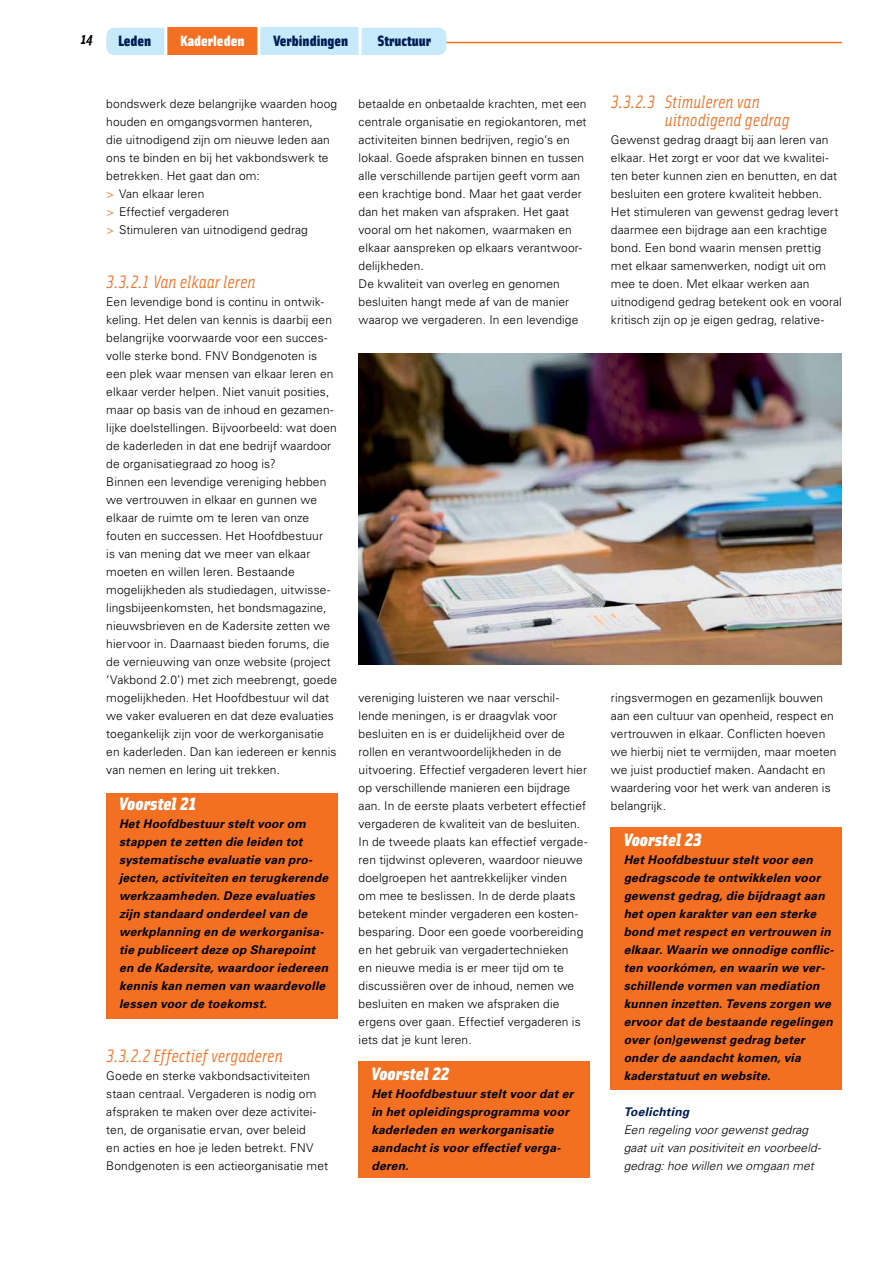
<style>
.page{position:relative;width:893px;height:1263px;background:#fff}
.page>*{position:absolute;margin:0;border:0;box-sizing:border-box;transform-origin:0 0}
.t1{font:italic 18px/18px "Solex Regular Lining";color:#f36f21}
.t2{font:italic 18px "Solex Black Lining";color:#fff}
.t3{font:900 15px "Solex";color:#001c54}
.t4{font:900 15px "Solex";color:#fff}
.t5{font:italic 700 15px "Solex";color:#000}
.t6{font:300 12px/18px "Univers";letter-spacing:.01em;color:#000}
.t7{font:italic 700 12px/18px "Univers";letter-spacing:.02em;color:#000}
.t8{font:italic 300 12px/18px "Univers";letter-spacing:.01em;color:#000}
.t9{font:italic 700 12px "Univers";letter-spacing:.02em;color:#001c54}
.s1{color:#f36f21}
</style>
<div class="page">
<hr style="left:106px;top:42px;width:736px;height:1px;background:#f36f21">
<div style="left:106px;top:793px;width:231px;height:225px;background:#f36f21"></div>
<div style="left:359px;top:1061px;width:231px;height:117px;background:#f36f21"></div>
<div style="left:611px;top:827px;width:231px;height:263px;background:#f36f21"></div>
<img style="left:359px;top:353px;width:483px;height:311px">
<div style="left:106px;top:28px;width:67px;height:27px;background:#c7eafb;border-radius:9px"></div>
<div style="left:345px;top:28px;width:101px;height:27px;background:#c7eafb;border-radius:9px"></div>
<div style="left:166px;top:28px;width:93px;height:27px;background:#f36f21"></div>
<div style="left:259px;top:28px;width:101px;height:27px;background:#c7eafb"></div>
<hr style="left:164px;top:23px;width:3px;height:35px;background:#fff">
<hr style="left:257px;top:23px;width:3px;height:35px;background:#fff">
<hr style="left:359px;top:23px;width:3px;height:35px;background:#fff">
<p class="t5" style="left:81px;top:29px;width:13px">14</p>
<p class="t3" style="left:118px;top:31px;width:35px">Leden</p>
<p class="t4" style="left:180px;top:31px;width:66px">Kaderleden</p>
<p class="t3" style="left:273px;top:31px;width:76px">Verbindingen</p>
<p class="t3" style="left:377px;top:31px;width:55px">Structuur</p>
<p class="t6" style="left:106px;top:94px;width:232px">bondswerk deze belangrijke waarden hoog houden en omgangsvormen hanteren,<br>die uitnodigend zijn om nieuwe leden aan ons te binden en bij het vakbondswerk te betrekken. Het gaat dan om:<br><span class="s1">&gt;</span> Van elkaar leren<br><span class="s1">&gt;</span> Effectief vergaderen<br><span class="s1">&gt;</span> Stimuleren van uitnodigend gedrag</p>
<h1 class="t1" style="left:106px;top:272px;width:151px">3.3.2.1 Van elkaar leren</h1>
<p class="t6" style="left:106px;top:292px;width:232px">Een levendige bond is continu in ontwik&shy;keling. Het delen van kennis is daarbij een belangrijke voorwaarde voor een succes&shy;volle sterke bond. FNV Bondgenoten is een plek waar mensen van elkaar leren en elkaar verder helpen. Niet vanuit posities, maar op basis van de inhoud en gezamen&shy;lijke doelstellingen. Bijvoorbeeld: wat doen de kaderleden in dat ene bedrijf waardoor de organisatiegraad zo hoog is?<br>Binnen een levendige vereniging hebben we vertrouwen in elkaar en gunnen we elkaar de ruimte om te leren van onze fouten en successen. Het Hoofdbestuur<br>is van mening dat we meer van elkaar moeten en willen leren. Bestaande mogelijkheden als studiedagen, uitwisse&shy;lingsbijeenkomsten, het bondsmagazine, nieuwsbrieven en de Kadersite zetten we hiervoor in. Daarnaast bieden forums, die de vernieuwing van onze website (project ‘Vakbond 2.0’) met zich meebrengt, goede mogelijkheden. Het Hoofdbestuur wil dat we vaker evalueren en dat deze evaluaties toegankelijk zijn voor de werkorganisatie en kaderleden. Dan kan iedereen er kennis van nemen en lering uit trekken.</p>
<h1 class="t2" style="left:119px;top:791px;width:79px">Voorstel 21</h1>
<p class="t7" style="left:119px;top:814px;width:211px">Het Hoofdbestuur stelt voor om stappen te zetten die leiden tot systematische evaluatie van pro&shy;jecten, activiteiten en terugkerende werkzaamheden. Deze evaluaties zijn standaard onderdeel van de werkplanning en de werkorganisa&shy;tie publiceert deze op Sharepoint en de Kadersite, waardoor iedereen kennis kan nemen van waardevolle lessen voor de toekomst.</p>
<h1 class="t1" style="left:106px;top:1046px;width:178px">3.3.2.2 Effectief vergaderen</h1>
<p class="t6" style="left:106px;top:1066px;width:223px">Goede en sterke vakbondsactiviteiten staan centraal. Vergaderen is nodig om afspraken te maken over deze activitei&shy;ten, de organisatie ervan, over beleid<br>en acties en hoe je leden betrekt. FNV Bondgenoten is een actieorganisatie met</p>
<p class="t6" style="left:359px;top:94px;width:230px">betaalde en onbetaalde krachten, met een centrale organisatie en regiokantoren, met activiteiten binnen bedrijven, regio’s en lokaal. Goede afspraken binnen en tussen alle verschillende partijen geeft vorm aan een krachtige bond. Maar het gaat verder dan het maken van afspraken. Het gaat vooral om het nakomen, waarmaken en elkaar aanspreken op elkaars verantwoor&shy;delijkheden.<br>De kwaliteit van overleg en genomen besluiten hangt mede af van de manier waarop we vergaderen. In een levendige</p>
<p class="t6" style="left:359px;top:688px;width:230px">vereniging luisteren we naar verschil&shy;lende meningen, is er draagvlak voor besluiten en is er duidelijkheid over de rollen en verantwoordelijkheden in de uitvoering. Effectief vergaderen levert hier op verschillende manieren een bijdrage aan. In de eerste plaats verbetert effectief vergaderen de kwaliteit van de besluiten.<br>In de tweede plaats kan effectief vergade&shy;ren tijdwinst opleveren, waardoor nieuwe doelgroepen het aantrekkelijker vinden om mee te beslissen. In de derde plaats betekent minder vergaderen een kosten&shy;besparing. Door een goede voorbereiding en het gebruik van vergadertechnieken<br>en nieuwe media is er meer tijd om te discussiëren over de inhoud, nemen we besluiten en maken we afspraken die ergens over gaan. Effectief vergaderen is iets dat je kunt leren.</p>
<h1 class="t2" style="left:371px;top:1061px;width:79px">Voorstel 22</h1>
<p class="t7" style="left:371px;top:1084px;width:203px">Het Hoofdbestuur stelt voor dat er in het opleidingsprogramma voor kaderleden en werkorganisatie aandacht is voor effectief verga&shy;deren.</p>
<h1 class="t1" style="left:665px;top:92px;width:126px;text-indent:-54px">3.3.2.3 Stimuleren van uitnodigend gedrag</h1>
<p class="t6" style="left:611px;top:130px;width:233px">Gewenst gedrag draagt bij aan leren van elkaar. Het zorgt er voor dat we kwalitei&shy;ten beter kunnen zien en benutten, en dat besluiten een grotere kwaliteit hebben.<br>Het stimuleren van gewenst gedrag levert daarmee een bijdrage aan een krachtige bond. Een bond waarin mensen prettig met elkaar samenwerken, nodigt uit om mee te doen. Met elkaar werken aan uitnodigend gedrag betekent ook en vooral kritisch zijn op je eigen gedrag, relative-</p>
<p class="t6" style="left:611px;top:688px;width:227px">ringsvermogen en gezamenlijk bouwen aan een cultuur van openheid, respect en vertrouwen in elkaar. Conflicten hoeven we hierbij niet te vermijden, maar moeten we juist productief maken. Aandacht en waardering voor het werk van anderen is belangrijk.</p>
<h1 class="t2" style="left:624px;top:827px;width:79px">Voorstel 23</h1>
<p class="t7" style="left:624px;top:850px;width:212px">Het Hoofdbestuur stelt voor een gedragscode te ontwikkelen voor gewenst gedrag, die bijdraagt aan het open karakter van een sterke bond met respect en vertrouwen in elkaar. Waarin we onnodige conflic&shy;ten voorkómen, en waarin we ver&shy;schillende vormen van mediation kunnen inzetten. Tevens zorgen we ervoor dat de bestaande regelingen over (on)gewenst gedrag beter onder de aandacht komen, via kaderstatuut en website.</p>
<p class="t9" style="left:624px;top:1104px;width:67px">Toelichting</p>
<p class="t8" style="left:624px;top:1120px;width:199px">Een regeling voor gewenst gedrag gaat uit van positiviteit en voorbeeld&shy;gedrag: hoe willen we omgaan met</p>
</div>
